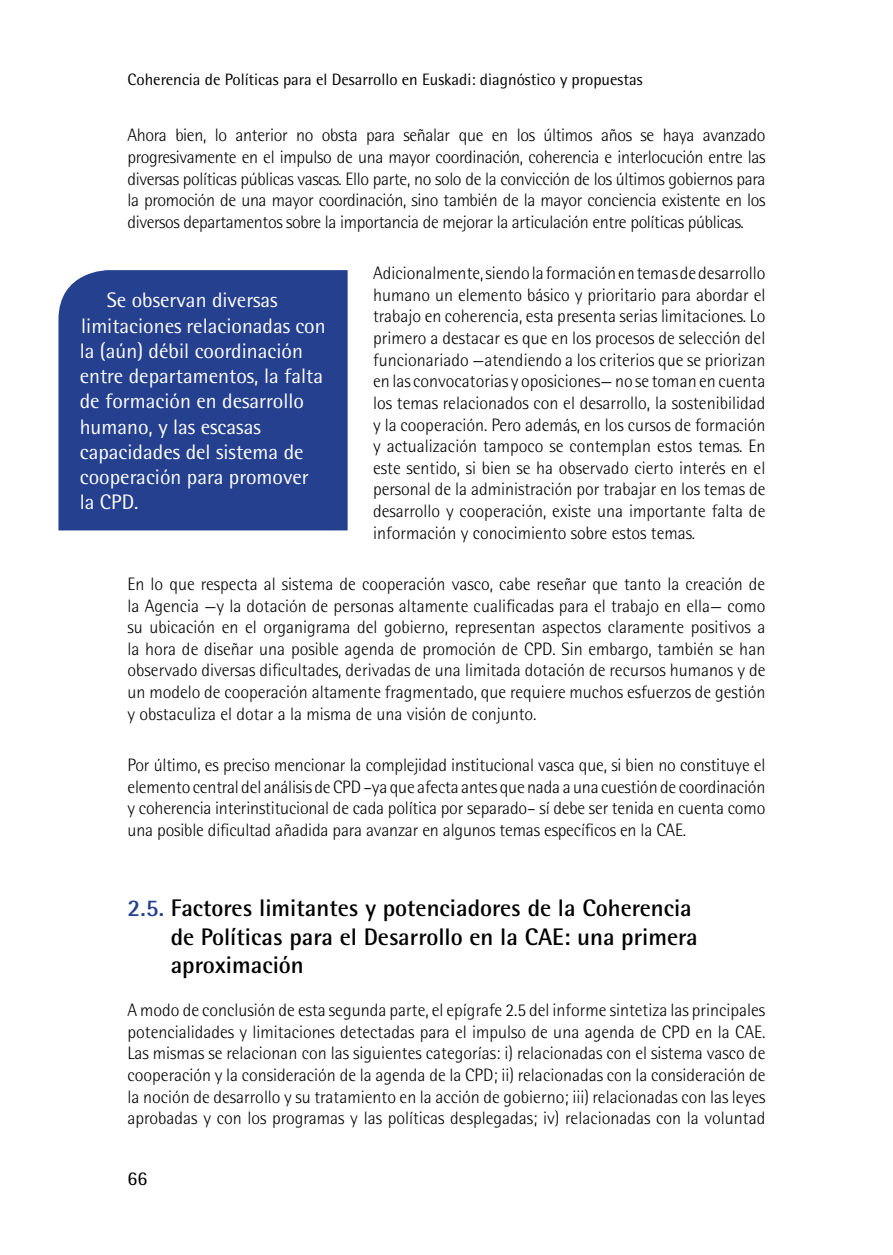
<style>
.page{position:relative;width:893px;height:1255px;background:#fff}
.page>*{position:absolute;margin:0;border:0;box-sizing:border-box;transform-origin:0 0}
.t1{font:700 24px/28.8px "Rotis Semi Sans";color:#000}
.t2{font:21px/25.2px "Rotis Semi Sans";color:#fff}
.t3{font:19.5px "Rotis Semi Sans";color:#000}
.t4{font:300 18px/21.6px "Rotis Semi Sans";color:#000;text-align:justify}
.t5{font:16.5px "Rotis Semi Sans";color:#000}
.s1{color:#25408f}
</style>
<div class="page">
<div style="left:58px;top:270px;width:290px;height:260px;background:#25408f"></div>
<p class="t5" style="left:128px;top:70px;width:516px">Coherencia de Políticas para el Desarrollo en Euskadi: diagnóstico y propuestas</p>
<p class="t4" style="left:128px;top:124px;width:639px">Ahora bien, lo anterior no obsta para señalar que en los últimos años se haya avanzado progresivamente en el impulso de una mayor coordinación, coherencia e interlocución entre las diversas políticas públicas vascas. Ello parte, no solo de la convicción de los últimos gobiernos para la promoción de una mayor coordinación, sino también de la mayor conciencia existente en los diversos departamentos sobre la importancia de mejorar la articulación entre políticas públicas.</p>
<p class="t4" style="left:373px;top:262px;width:394px">Adicionalmente, siendo la formación en temas de desarrollo humano un elemento básico y prioritario para abordar el trabajo en coherencia, esta presenta serias limitaciones. Lo primero a destacar es que en los procesos de selección del funcionariado —atendiendo a los criterios que se priorizan en las convocatorias y oposiciones— no se toman en cuenta los temas relacionados con el desarrollo, la sostenibilidad y la cooperación. Pero además, en los cursos de formación y actualización tampoco se contemplan estos temas. En este sentido, si bien se ha observado cierto interés en el personal de la administración por trabajar en los temas de desarrollo y cooperación, existe una importante falta de información y conocimiento sobre estos temas.</p>
<p class="t4" style="left:128px;top:573px;width:639px">En lo que respecta al sistema de cooperación vasco, cabe reseñar que tanto la creación de la Agencia —y la dotación de personas altamente cualificadas para el trabajo en ella— como su ubicación en el organigrama del gobierno, representan aspectos claramente positivos a la hora de diseñar una posible agenda de promoción de CPD. Sin embargo, también se han observado diversas dificultades, derivadas de una limitada dotación de recursos humanos y de un modelo de cooperación altamente fragmentado, que requiere muchos esfuerzos de gestión y obstaculiza el dotar a la misma de una visión de conjunto.</p>
<p class="t4" style="left:128px;top:754px;width:639px">Por último, es preciso mencionar la complejidad institucional vasca que, si bien no constituye el elemento central del análisis de CPD –ya que afecta antes que nada a una cuestión de coordinación y coherencia interinstitucional de cada política por separado– sí debe ser tenida en cuenta como una posible dificultad añadida para avanzar en algunos temas específicos en la CAE.</p>
<p class="t2" style="left:80px;top:287px;width:247px;text-indent:27px">Se observan diversas limitaciones relacionadas con la (aún) débil coordinación entre departamentos, la falta de formación en desarrollo humano, y las escasas capacidades del sistema de cooperación para promover la CPD.</p>
<h1 class="t1" style="left:171px;top:892px;width:529px;text-indent:-43px"><span class="s1">2.5.</span> Factores limitantes y potenciadores de la Coherencia de Políticas para el Desarrollo en la CAE: una primera aproximación</h1>
<p class="t4" style="left:128px;top:999px;width:639px">A modo de conclusión de esta segunda parte, el epígrafe 2.5 del informe sintetiza las principales potencialidades y limitaciones detectadas para el impulso de una agenda de CPD en la CAE.<br>Las mismas se relacionan con las siguientes categorías: i) relacionadas con el sistema vasco de cooperación y la consideración de la agenda de la CPD; ii) relacionadas con la consideración de la noción de desarrollo y su tratamiento en la acción de gobierno; iii) relacionadas con las leyes aprobadas y con los programas y las políticas desplegadas; iv) relacionadas con la voluntad</p>
<p class="t3" style="left:128px;top:1166px;width:21px">66</p>
</div>
